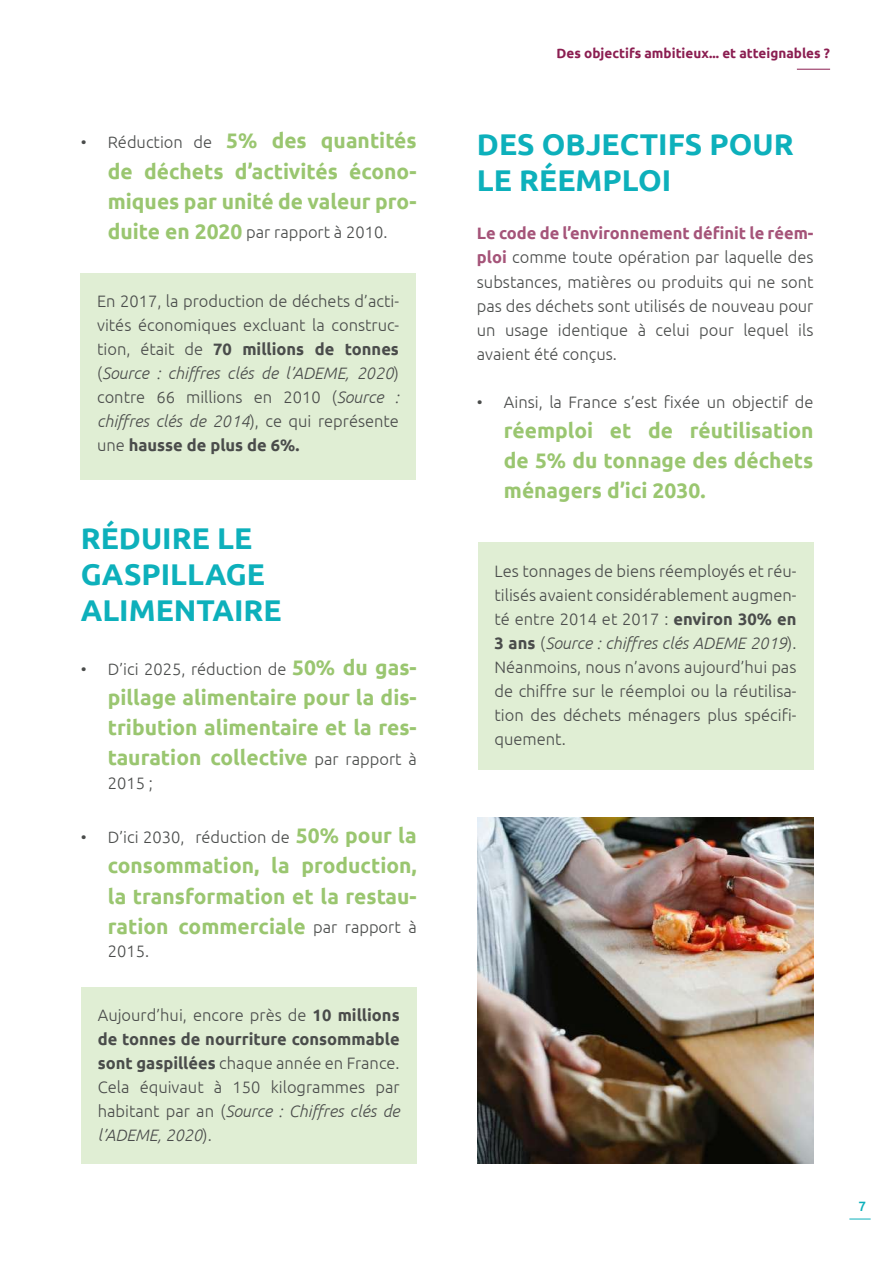
<style>
.page{position:relative;width:893px;height:1263px;background:#fff}
.page>*{position:absolute;margin:0;border:0;box-sizing:border-box;transform-origin:0 0}
.t1{font:700 30px/36px "Ubuntu";color:#0db0bb}
.t2{font:700 21px/30px "Ubuntu";color:#9ac670;text-align:justify}
.t3{font:300 16.5px/24px "Ubuntu";color:#4a4c4b;text-align:justify}
.t4{font:700 13.5px "Ubuntu";color:#8b1e51}
.t5{font:500 13.5px "Ubuntu";color:#0db0bb}
.s1{font-weight:300;font-size:16.5px;color:#4a4c4b}
.s2{font-weight:700;font-size:21px;color:#9ac670}
.s3{font-weight:700}
.s4{font-style:italic}
.s5{font-weight:700;color:#a55479}
</style>
<div class="page">
<hr style="left:797px;top:69px;width:33px;height:1px;background:#8b1e51">
<svg style="left:849px;top:1219px;width:22px;height:1px"></svg>
<div style="left:80px;top:273px;width:336px;height:206px;background:#e0eed4"></div>
<div style="left:81px;top:987px;width:336px;height:176px;background:#e0eed4"></div>
<div style="left:478px;top:542px;width:335px;height:228px;background:#e0eed4"></div>
<img style="left:478px;top:817px;width:335px;height:346px">
<p class="t2" style="left:108px;top:126px;width:310px;text-indent:-27px"><span class="s1">• Réduction de</span> 5% des quantités de déchets d’activités écono&shy;miques par unité de valeur pro-</p>
<p class="t3" style="left:108px;top:220px;width:281px"><span class="s2">duite en 2020</span> par rapport à 2010.</p>
<p class="t3" style="left:97px;top:289px;width:303px">En 2017, la production de déchets d’acti&shy;vités économiques excluant la construc&shy;tion, était de <span class="s3">70 millions de tonnes </span>(<span class="s4">Source : chiffres clés de l’ADEME, 2020</span>) contre 66 millions en 2010 (<span class="s4">Source : chiffres clés de 2014</span>), ce qui représente une <span class="s3">hausse de plus de 6%.</span></p>
<h1 class="t1" style="left:81px;top:520px;width:203px">RÉDUIRE LE<br>GASPILLAGE<br>ALIMENTAIRE</h1>
<p class="t3" style="left:81px;top:657px;width:337px">• D’ici 2025, réduction de <span class="s2">50% du gas-</span></p>
<p class="t2" style="left:108px;top:683px;width:310px">pillage alimentaire pour la dis&shy;tribution alimentaire et la res&shy;tauration collective <span class="s1">par rapport à</span></p>
<p class="t3" style="left:108px;top:771px;width:47px">2015 ;</p>
<p class="t3" style="left:81px;top:825px;width:337px">• D’ici 2030, réduction de <span class="s2">50% pour la</span></p>
<p class="t2" style="left:108px;top:851px;width:310px">consommation, la production, la transformation et la restau&shy;ration commerciale <span class="s1">par rapport à</span></p>
<p class="t3" style="left:108px;top:939px;width:43px">2015.</p>
<p class="t3" style="left:98px;top:1003px;width:303px">Aujourd’hui, encore près de <span class="s3">10 millions de tonnes de nourriture consommable sont gaspillées</span> chaque année en France.<br>Cela équivaut à 150 kilogrammes par habitant par an (<span class="s4">Source : Chiffres clés de l’ADEME, 2020</span>).</p>
<p class="t4" style="left:557px;top:45px;width:275px">Des objectifs ambitieux... et atteignables ?</p>
<h1 class="t1" style="left:477px;top:126px;width:318px">DES OBJECTIFS POUR<br>LE RÉEMPLOI</h1>
<p class="t3" style="left:477px;top:221px;width:338px"><span class="s5">Le code de l’environnement définit le réem&shy;ploi</span> comme toute opération par laquelle des substances, matières ou produits qui ne sont pas des déchets sont utilisés de nouveau pour un usage identique à celui pour lequel ils avaient été conçus.</p>
<p class="t3" style="left:477px;top:389px;width:338px">• Ainsi, la France s’est fixée un objectif de</p>
<p class="t2" style="left:504px;top:415px;width:311px">réemploi et de réutilisation de 5% du tonnage des déchets ménagers d’ici 2030.</p>
<p class="t3" style="left:494px;top:558px;width:303px">Les tonnages de biens réemployés et réu&shy;tilisés avaient considérablement augmen&shy;té entre 2014 et 2017 : <span class="s3">environ 30% en 3 ans</span> (<span class="s4">Source : chiffres clés ADEME 2019</span>).<br>Néanmoins, nous n’avons aujourd’hui pas de chiffre sur le réemploi ou la réutilisa&shy;tion des déchets ménagers plus spécifi&shy;quement.</p>
<p class="t5" style="left:859px;top:1197px;width:9px">7</p>
</div>
